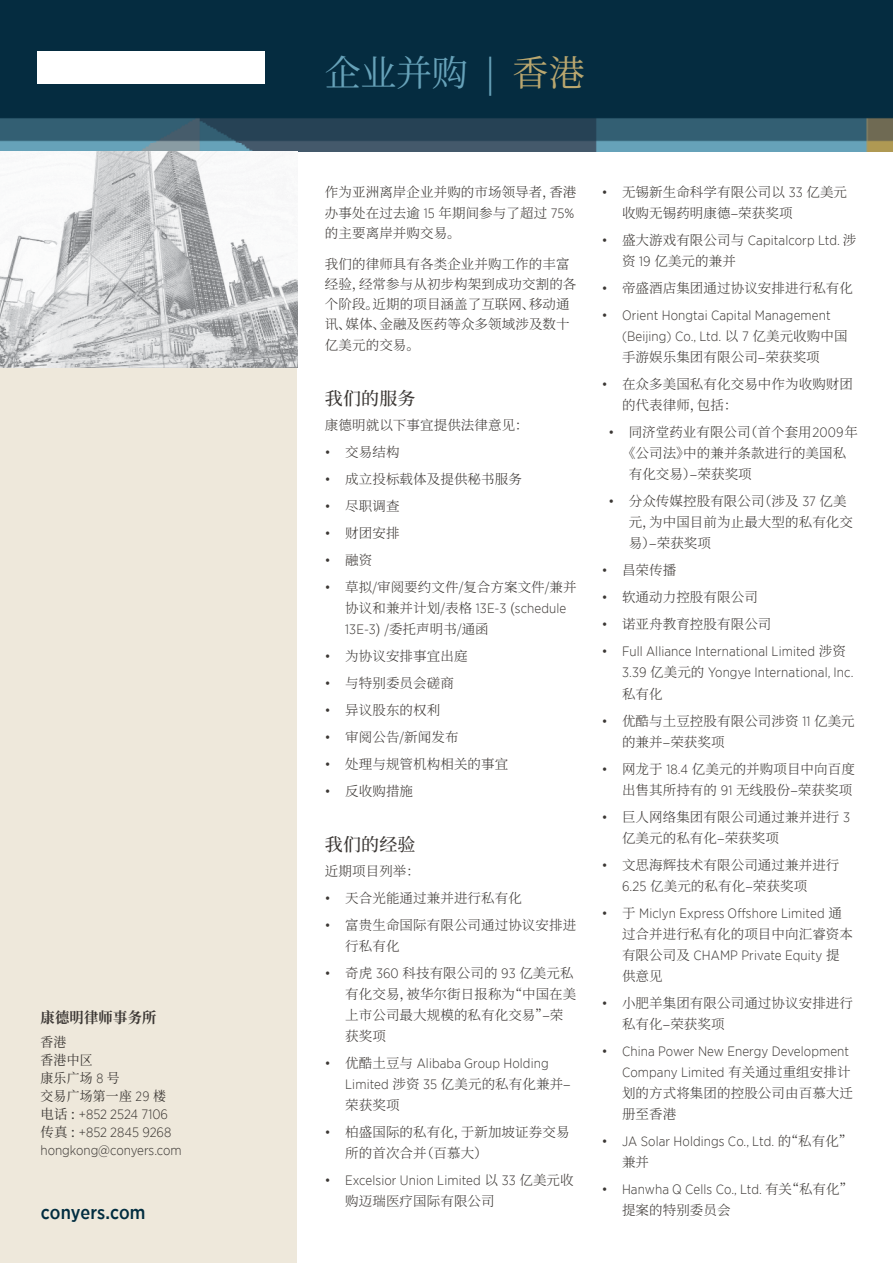
<style>
.page{position:relative;width:893px;height:1263px;background:#fff}
.page>*{position:absolute;margin:0;border:0;box-sizing:border-box;transform-origin:0 0}
.t1{font:36px "Source Han Serif SC";letter-spacing:-.01em;color:#67a2b9}
.t2{font:500 18.75px "Gotham Narrow";letter-spacing:.005em;color:#012d40}
.t3{font:500 18px "Source Han Serif SC";letter-spacing:.005em;color:#3b3734}
.t4{font:700 15px "Source Han Serif SC";letter-spacing:.02em;color:#3b3734;scale:.95 1}
.t5{font:300 13.5px/21px "Source Han Serif SC";letter-spacing:.005em;color:#3b3734}
.t6{font:300 13.5px/21px "Gotham Narrow";letter-spacing:.005em;color:#3b3734}
.t7{font:13.5px/18px "Source Han Serif SC";letter-spacing:.02em;color:#3b3734;scale:.95 1}
.s1{font-family:"Gotham Narrow";font-weight:300}
.s2{font-family:"Source Han Serif SC";font-weight:400}
.s3{color:#baa76f}
.s4{font-family:"Gotham Narrow"}
.s5{font-family:"Gotham Narrow";font-weight:400}
.s6{font-family:"Source Han Serif SC"}
.s7{font-weight:400}
</style>
<div class="page">
<img style="left:0;top:0;width:893px;height:151px">
<img style="left:38px;top:52px;width:226px;height:31px">
<div style="left:0;top:367px;width:297px;height:896px;background:#eee8db"></div>
<img style="left:0;top:151px;width:297px;height:216px">
<p class="t4" style="left:40px;top:1009px;width:124px">康德明律师事务所</p>
<p class="t7" style="left:40px;top:1033px;width:134px">香港<br>香港中区<br>康乐广场 <span class="s1">8</span> 号<br>交易广场第一座 <span class="s1">29</span> 楼</p>
<p class="t6" style="left:40px;top:1105px;width:143px;line-height:18px"><span class="s2">电话 :</span> +852 2524 7106<span class="s2">传真 :</span> +852 2845 9268 hongkong@conyers.com</p>
<h2 class="t2" style="left:41px;top:1200px;width:106px">conyers.com</h2>
<h1 class="t1" style="left:325px;top:53px;width:261px">企业并购 | <span class="s3">香港</span></h1>
<p class="t5" style="left:325px;top:183px;width:253px;line-height:20.2px">作为亚洲离岸企业并购的市场领导者，香港办事处在过去逾 <span class="s4">15</span> 年期间参与了超过 <span class="s4">75%</span>的主要离岸并购交易。</p>
<p class="t5" style="left:325px;top:254px;width:253px;line-height:20.2px">我们的律师具有各类企业并购工作的丰富经验，经常参与从初步构架到成功交割的各个阶段。近期的项目涵盖了互联网、移动通讯、媒体、金融及医药等众多领域涉及数十亿美元的交易。</p>
<h3 class="t3" style="left:325px;top:388px;width:92px">我们的服务</h3>
<p class="t5" style="left:325px;top:415px;width:205px">康德明就以下事宜提供法律意见：</p>
<p class="t5" style="left:325px;top:442px;width:76px"><span class="s5">•</span> 交易结构</p>
<p class="t5" style="left:325px;top:469px;width:198px"><span class="s5">•</span> 成立投标载体及提供秘书服务</p>
<p class="t5" style="left:325px;top:496px;width:76px"><span class="s5">•</span> 尽职调查</p>
<p class="t5" style="left:325px;top:523px;width:76px"><span class="s5">•</span> 财团安排</p>
<p class="t5" style="left:325px;top:550px;width:49px"><span class="s5">•</span> 融资</p>
<p class="t5" style="left:325px;top:577px;width:253px"><span class="s5">•</span> 草拟/审阅要约文件/复合方案文件/兼并</p>
<p class="t6" style="left:345px;top:597px;width:223px"><span class="s6">协议和兼并计划/表格</span> 13E-3 <span class="s6">(</span>schedule</p>
<p class="t5" style="left:345px;top:619px;width:145px"><span class="s4">13E-3</span>) /委托声明书/通函</p>
<p class="t5" style="left:325px;top:646px;width:144px"><span class="s5">•</span> 为协议安排事宜出庭</p>
<p class="t5" style="left:325px;top:673px;width:130px"><span class="s5">•</span> 与特别委员会磋商</p>
<p class="t5" style="left:325px;top:700px;width:117px"><span class="s5">•</span> 异议股东的权利</p>
<p class="t5" style="left:325px;top:727px;width:135px"><span class="s5">•</span> 审阅公告/新闻发布</p>
<p class="t5" style="left:325px;top:754px;width:185px"><span class="s5">•</span> 处理与规管机构相关的事宜</p>
<p class="t5" style="left:325px;top:781px;width:90px"><span class="s5">•</span> 反收购措施</p>
<h3 class="t3" style="left:325px;top:835px;width:92px">我们的经验</h3>
<p class="t5" style="left:325px;top:861px;width:97px">近期项目列举：</p>
<p class="t5" style="left:325px;top:888px;width:198px"><span class="s5">•</span> 天合光能通过兼并进行私有化</p>
<p class="t5" style="left:345px;top:915px;width:233px;text-indent:-20px"><span class="s5">•</span> 富贵生命国际有限公司通过协议安排进行私有化</p>
<p class="t5" style="left:345px;top:963px;width:233px;text-indent:-20px"><span class="s5">•</span> 奇虎 <span class="s4">360</span> 科技有限公司的 <span class="s4">93</span> 亿美元私有化交易，被华尔街日报称为“中国在美上市公司最大规模的私有化交易”–荣获奖项</p>
<p class="t6" style="left:325px;top:1053px;width:225px"><span class="s7">•</span> <span class="s6">优酷土豆与</span> Alibaba Group Holding</p>
<p class="t5" style="left:345px;top:1074px;width:227px"><span class="s4">Limited</span> 涉资 <span class="s4">35</span> 亿美元的私有化兼并–荣获奖项</p>
<p class="t5" style="left:345px;top:1122px;width:226px;text-indent:-20px"><span class="s5">•</span> 柏盛国际的私有化，于新加坡证券交易所的首次合并（百慕大）</p>
<p class="t6" style="left:325px;top:1170px;width:250px"><span class="s7">•</span> Excelsior Union Limited <span class="s6">以</span> 33 <span class="s6">亿美元收</span></p>
<p class="t5" style="left:345px;top:1191px;width:151px">购迈瑞医疗国际有限公司</p>
<p class="t5" style="left:622px;top:182px;width:227px;text-indent:-20px"><span class="s5">•</span> 无锡新生命科学有限公司以 <span class="s4">33</span> 亿美元收购无锡药明康德–荣获奖项</p>
<p class="t6" style="left:602px;top:230px;width:256px"><span class="s7">•</span> <span class="s6">盛大游戏有限公司与</span> Capitalcorp Ltd. <span class="s6">涉</span></p>
<p class="t5" style="left:622px;top:251px;width:115px">资 <span class="s4">19</span> 亿美元的兼并</p>
<p class="t5" style="left:602px;top:278px;width:253px"><span class="s5">•</span> 帝盛酒店集团通过协议安排进行私有化</p>
<p class="t6" style="left:622px;top:305px;width:227px;text-indent:-20px"><span class="s7">•</span> Orient Hongtai Capital Management (Beijing) Co., Ltd. <span class="s6">以</span> 7 <span class="s6">亿美元收购中国</span></p>
<p class="t5" style="left:622px;top:347px;width:199px">手游娱乐集团有限公司–荣获奖项</p>
<p class="t5" style="left:622px;top:374px;width:233px;text-indent:-20px"><span class="s5">•</span> 在众多美国私有化交易中作为收购财团的代表律师，包括：</p>
<p class="t5" style="left:608px;top:422px;width:251px"><span class="s5">•</span> 同济堂药业有限公司（首个套用 <span class="s4">2009</span> 年</p>
<p class="t5" style="left:622px;top:443px;width:226px">《公司法》中的兼并条款进行的美国私</p>
<p class="t5" style="left:629px;top:464px;width:125px">有化交易）–荣获奖项</p>
<p class="t5" style="left:629px;top:491px;width:226px;text-indent:-20px"><span class="s5">•</span> 分众传媒控股有限公司（涉及 <span class="s4">37</span> 亿美元，为中国目前为止最大型的私有化交易）–荣获奖项</p>
<p class="t5" style="left:602px;top:560px;width:76px"><span class="s5">•</span> 昌荣传播</p>
<p class="t5" style="left:602px;top:587px;width:158px"><span class="s5">•</span> 软通动力控股有限公司</p>
<p class="t5" style="left:602px;top:614px;width:171px"><span class="s5">•</span> 诺亚舟教育控股有限公司</p>
<p class="t6" style="left:622px;top:641px;width:233px;text-indent:-20px"><span class="s7">•</span> Full Alliance International Limited <span class="s6">涉资<br></span>3.39 <span class="s6">亿美元的</span> Yongye International, Inc.</p>
<p class="t5" style="left:622px;top:683px;width:42px">私有化</p>
<p class="t5" style="left:622px;top:710px;width:234px;text-indent:-20px"><span class="s5">•</span> 优酷与土豆控股有限公司涉资 <span class="s4">11</span> 亿美元的兼并–荣获奖项</p>
<p class="t5" style="left:602px;top:758px;width:255px;text-align:right"><span class="s5">•</span> 网龙于 <span class="s4">18.4</span> 亿美元的并购项目中向百度出售其所持有的 <span class="s4">91</span> 无线股份–荣获奖项</p>
<p class="t5" style="left:622px;top:806px;width:230px;text-indent:-20px"><span class="s5">•</span> 巨人网络集团有限公司通过兼并进行 <span class="s4">3</span>亿美元的私有化–荣获奖项</p>
<p class="t5" style="left:622px;top:854px;width:219px;text-indent:-20px"><span class="s5">•</span> 文思海辉技术有限公司通过兼并进行<br><span class="s4">6.25</span> 亿美元的私有化–荣获奖项</p>
<p class="t6" style="left:602px;top:902px;width:242px"><span class="s7">•</span> <span class="s6">于</span> Miclyn Express Offshore Limited <span class="s6">通</span></p>
<p class="t5" style="left:622px;top:923px;width:233px">过合并进行私有化的项目中向汇睿资本</p>
<p class="t6" style="left:622px;top:944px;width:219px"><span class="s6">有限公司及</span> CHAMP Private Equity <span class="s6">提</span></p>
<p class="t5" style="left:622px;top:965px;width:42px">供意见</p>
<p class="t5" style="left:622px;top:992px;width:233px;text-indent:-20px"><span class="s5">•</span> 小肥羊集团有限公司通过协议安排进行私有化–荣获奖项</p>
<p class="t6" style="left:602px;top:1040px;width:250px;text-align:right"><span class="s7">•</span> China Power New Energy Development<br>Company Limited <span class="s6">有关通过重组安排计</span></p>
<p class="t5" style="left:622px;top:1082px;width:233px">划的方式将集团的控股公司由百慕大迁册至香港</p>
<p class="t6" style="left:602px;top:1130px;width:252px"><span class="s7">•</span> JA Solar Holdings Co., Ltd. <span class="s6">的“私有化”</span></p>
<p class="t5" style="left:622px;top:1151px;width:29px">兼并</p>
<p class="t6" style="left:602px;top:1178px;width:253px"><span class="s7">•</span> Hanwha Q Cells Co., Ltd. <span class="s6">有关“私有化”</span></p>
<p class="t5" style="left:622px;top:1199px;width:110px">提案的特别委员会</p>
</div>
